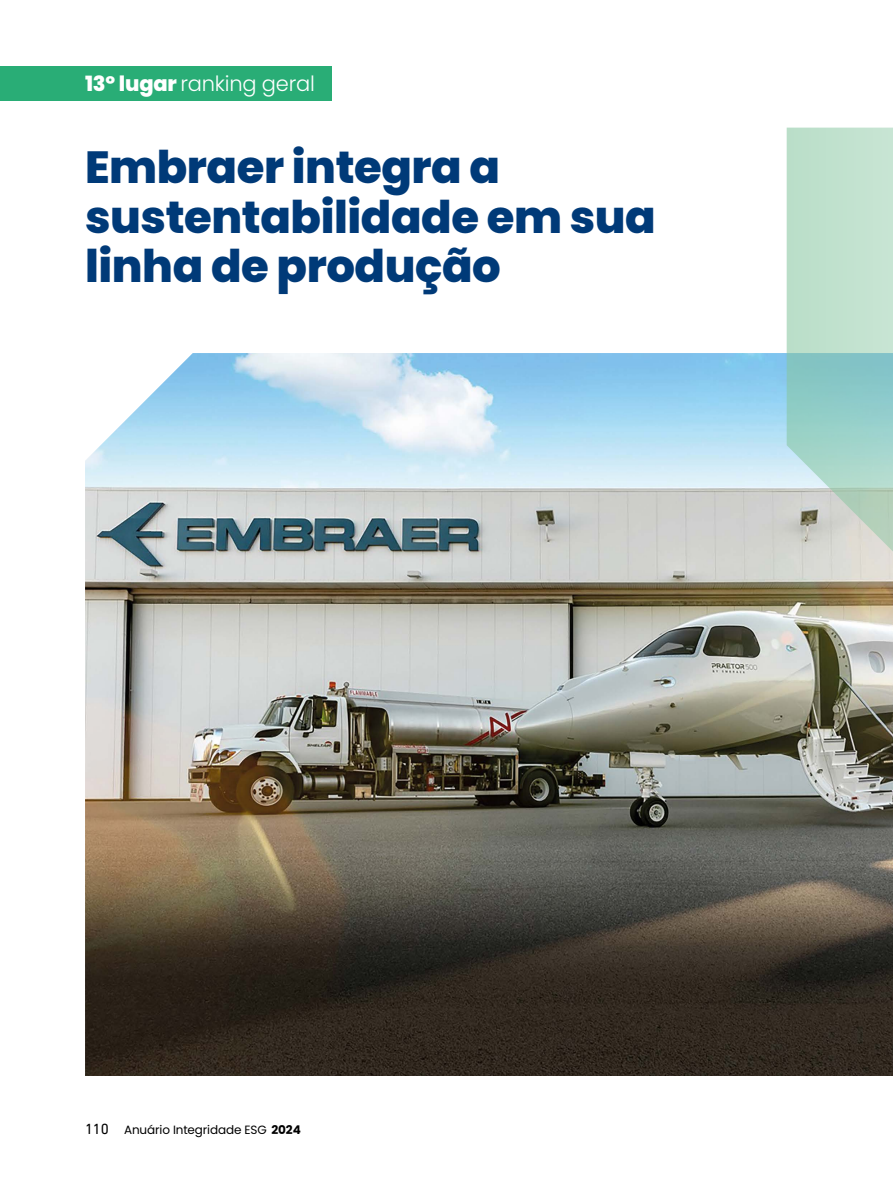
<style>
.page{position:relative;width:893px;height:1191px;background:#fff}
.page>*{position:absolute;margin:0;border:0;box-sizing:border-box;transform-origin:0 0}
.t1{font:800 45px/49.5px "Poppins";letter-spacing:-.01em;color:#003a78}
.t2{font:300 21px "Poppins";letter-spacing:-.01em;color:#fff}
.t3{font:12px "Poppins";letter-spacing:-.01em;color:#000}
.s1{font-weight:800}
.s2{font-family:"DIN Next LT Pro";font-size:15px}
.s3{font-weight:700}
</style>
<div class="page">
<img style="left:85px;top:353px;width:808px;height:723px">
<svg style="left:787px;top:128px;width:106px;height:518px;background:#b6d3c4"></svg>
<div style="left:0;top:66px;width:332px;height:35px;background:#29ad76"></div>
<p class="t2" style="left:85px;top:72px;width:231px"><span class="s1">13º lugar</span> ranking geral</p>
<p class="t1" style="left:85px;top:143px;width:572px">Embraer integra a sustentabilidade em sua linha de produção</p>
<p class="t3" style="left:85px;top:1123px;width:217px"><span class="s2">110</span> Anuário Integridade ESG <span class="s3">2024</span></p>
</div>
